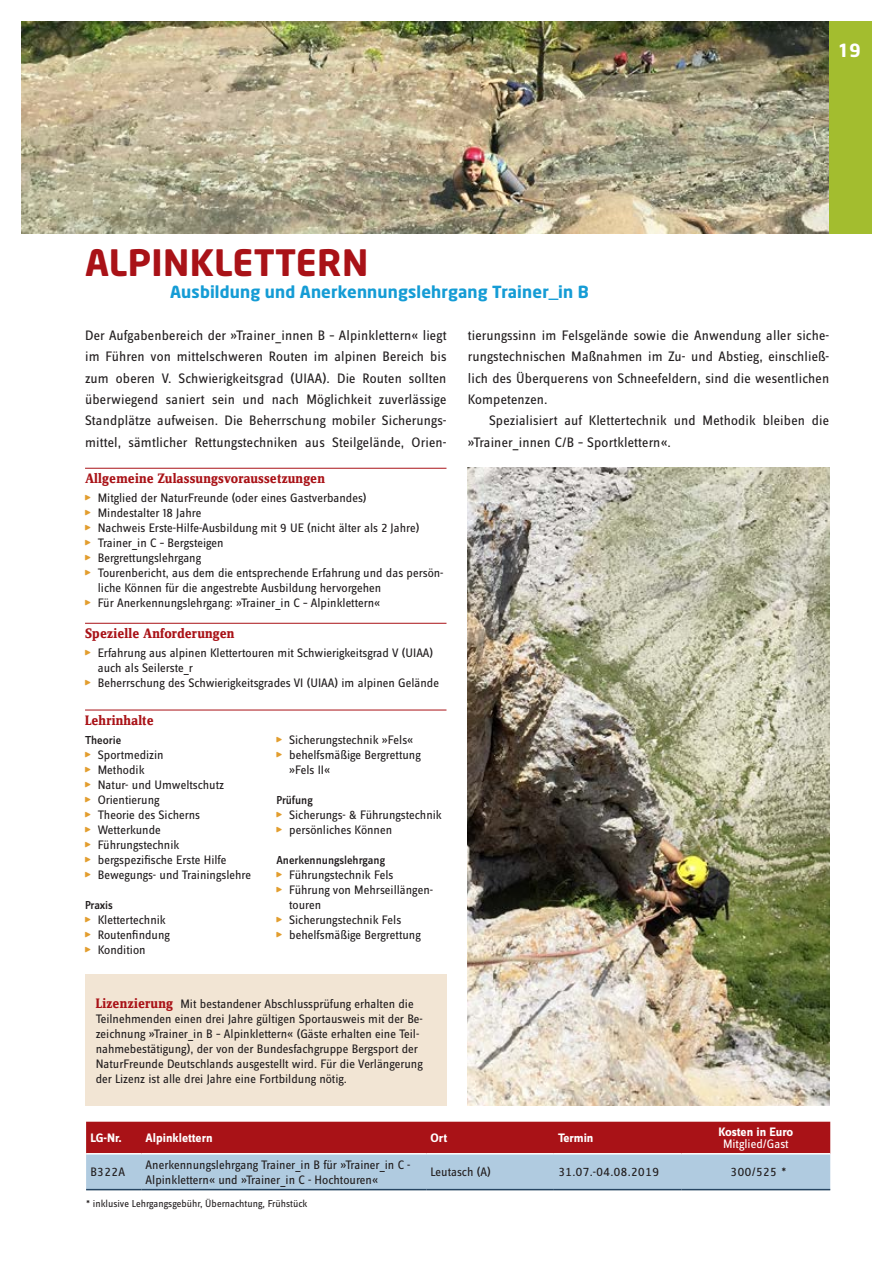
<style>
.page{position:relative;width:893px;height:1263px;background:#fff}
.page>*{position:absolute;margin:0;border:0;box-sizing:border-box;transform-origin:0 0}
.t1{font:700 36px "Neo Sans";letter-spacing:.01em;color:#a91217}
.t2{font:700 18px "Neo Sans";color:#fff}
.t3{font:700 16.5px "Neo Sans";letter-spacing:.01em;color:#159cd5}
.t4{font:14.25px/21.3px "Zine Sans Dis OT";letter-spacing:.01em;color:#231f20;text-align:justify}
.t5{font:14.25px "Zine Serif Dis OT Bld";letter-spacing:.01em;color:#a91217}
.t6{font:12.75px/15px "Zine Sans Dis OT";color:#231f20}
.t7{font:700 12.75px "Zine Sans Dis OT";color:#fff}
.t8{font:12.75px "Zine Sans Dis OT";color:#fff}
.t9{font:500 12px "Zine Sans Dis OT";color:#231f20}
.t10{font:10.5px "Zine Sans Dis OT";color:#231f20}
.s1{font-family:"NF Dfont Logo Und Specials";color:#e29d2e}
.s2{font-family:"Zine Serif Dis OT Bld";font-size:14.25px;color:#a91217}
</style>
<div class="page">
<img style="left:468px;top:468px;width:361px;height:638px">
<img style="left:21px;top:21px;width:808px;height:213px">
<div style="left:829px;top:21px;width:43px;height:213px;background:#a3bd2f"></div>
<hr style="left:85px;top:710px;width:361px;height:1px;background:#a91217">
<hr style="left:85px;top:468px;width:361px;height:1px;background:#a91217">
<hr style="left:85px;top:623px;width:361px;height:1px;background:#a91217">
<div style="left:85px;top:974px;width:361px;height:132px;background:#f2e5d4"></div>
<svg style="left:86px;top:1122px;width:744px;height:67px;background:#ad7481"></svg>
<hr style="left:86px;top:1153px;width:55px;height:1px;background:#fff">
<hr style="left:141px;top:1153px;width:285px;height:1px;background:#fff">
<hr style="left:426px;top:1153px;width:128px;height:1px;background:#fff">
<hr style="left:554px;top:1153px;width:127px;height:1px;background:#fff">
<hr style="left:681px;top:1153px;width:149px;height:1px;background:#fff">
<hr style="left:86px;top:1189px;width:55px;height:1px;background:#264562">
<hr style="left:141px;top:1189px;width:285px;height:1px;background:#264562">
<hr style="left:426px;top:1189px;width:128px;height:1px;background:#264562">
<hr style="left:554px;top:1189px;width:127px;height:1px;background:#264562">
<hr style="left:681px;top:1189px;width:149px;height:1px;background:#264562">
<h2 class="t2" style="left:838px;top:39px;width:25px">19</h2>
<h1 class="t1" style="left:85px;top:240px;width:285px">ALPINKLETTERN</h1>
<p class="t3" style="left:170px;top:281px;width:420px">Ausbildung und Anerkennungslehrgang Trainer_in B</p>
<p class="t4" style="left:85px;top:325px;width:363px">Der Aufgabenbereich der »Trainer_innen B – Alpinklettern« liegt im Führen von mittelschweren Routen im alpinen Bereich bis zum oberen V. Schwierigkeitsgrad (UIAA). Die Routen sollten überwiegend saniert sein und nach Möglichkeit zuverlässige Standplätze aufweisen. Die Beherrschung mobiler Sicherungs&shy;mittel, sämtlicher Rettungstechniken aus Steilgelände, Orien-</p>
<p class="t4" style="left:468px;top:325px;width:363px">tierungssinn im Felsgelände sowie die Anwendung aller siche&shy;rungstechnischen Maßnahmen im Zu- und Abstieg, einschließ&shy;lich des Überquerens von Schneefeldern, sind die wesentlichen Kompetenzen.</p>
<p class="t4" style="left:468px;top:410px;width:363px;text-indent:21px">Spezialisiert auf Klettertechnik und Methodik bleiben die »Trainer_innen C/B – Sportklettern«.</p>
<p class="t5" style="left:85px;top:471px;width:242px">Allgemeine Zulassungsvoraussetzungen</p>
<p class="t6" style="left:85px;top:491px;width:283px"><span class="s1">a</span> Mitglied der NaturFreunde (oder eines Gastverbandes)</p>
<p class="t6" style="left:85px;top:506px;width:118px"><span class="s1">a</span> Mindestalter 18 Jahre</p>
<p class="t6" style="left:85px;top:521px;width:336px"><span class="s1">a</span> Nachweis Erste-Hilfe-Ausbildung mit 9 UE (nicht älter als 2 Jahre)</p>
<p class="t6" style="left:85px;top:536px;width:140px"><span class="s1">a</span> Trainer_in C – Bergsteigen</p>
<p class="t6" style="left:85px;top:551px;width:118px"><span class="s1">a</span> Bergrettungslehrgang</p>
<p class="t6" style="left:85px;top:566px;width:360px"><span class="s1">a</span> Tourenbericht, aus dem die entsprechende Erfahrung und das persön-</p>
<p class="t6" style="left:98px;top:581px;width:285px">liche Können für die angestrebte Ausbildung hervorgehen</p>
<p class="t6" style="left:85px;top:596px;width:297px"><span class="s1">a</span> Für Anerkennungslehrgang: »Trainer_in C – Alpinklettern«</p>
<p class="t5" style="left:85px;top:626px;width:151px">Spezielle Anforderungen</p>
<p class="t6" style="left:85px;top:646px;width:350px"><span class="s1">a</span> Erfahrung aus alpinen Klettertouren mit Schwierigkeitsgrad V (UIAA)</p>
<p class="t6" style="left:98px;top:661px;width:97px">auch als Seilerste_r</p>
<p class="t6" style="left:85px;top:676px;width:356px"><span class="s1">a</span> Beherrschung des Schwierigkeitsgrades VI (UIAA) im alpinen Gelände</p>
<p class="t5" style="left:85px;top:713px;width:70px">Lehrinhalte</p>
<p class="t9" style="left:85px;top:734px;width:38px">Theorie</p>
<p class="t6" style="left:85px;top:748px;width:168px"><span class="s1">a</span> Sportmedizin<br><span class="s1">a</span> Methodik<br><span class="s1">a</span> Natur- und Umweltschutz<br><span class="s1">a</span> Orientierung<br><span class="s1">a</span> Theorie des Sicherns<br><span class="s1">a</span> Wetterkunde<br><span class="s1">a</span> Führungstechnik<br><span class="s1">a</span> bergspezifische Erste Hilfe<br><span class="s1">a</span> Bewegungs- und Trainingslehre</p>
<p class="t9" style="left:85px;top:899px;width:29px">Praxis</p>
<p class="t6" style="left:85px;top:913px;width:86px"><span class="s1">a</span> Klettertechnik <span class="s1">a</span> Routenfindung <span class="s1">a</span> Kondition</p>
<p class="t6" style="left:276px;top:733px;width:138px"><span class="s1">a</span> Sicherungstechnik »Fels«</p>
<p class="t6" style="left:276px;top:748px;width:146px"><span class="s1">a</span> behelfsmäßige Bergrettung</p>
<p class="t6" style="left:289px;top:763px;width:43px">»Fels II«</p>
<p class="t9" style="left:276px;top:794px;width:38px">Prüfung</p>
<p class="t6" style="left:276px;top:808px;width:167px"><span class="s1">a</span> Sicherungs- &amp; Führungstechnik <span class="s1">a</span> persönliches Können</p>
<p class="t9" style="left:276px;top:854px;width:110px">Anerkennungslehrgang</p>
<p class="t6" style="left:276px;top:868px;width:118px"><span class="s1">a</span> Führungstechnik Fels</p>
<p class="t6" style="left:276px;top:883px;width:158px"><span class="s1">a</span> Führung von Mehrseillängen-</p>
<p class="t6" style="left:289px;top:898px;width:34px">touren</p>
<p class="t6" style="left:276px;top:913px;width:126px"><span class="s1">a</span> Sicherungstechnik Fels</p>
<p class="t6" style="left:276px;top:928px;width:146px"><span class="s1">a</span> behelfsmäßige Bergrettung</p>
<p class="t6" style="left:96px;top:996px;width:329px"><span class="s2">Lizenzierung</span> Mit bestandener Abschlussprüfung erhalten die Teilnehmenden einen drei Jahre gültigen Sportausweis mit der Be&shy;zeichnung »Trainer_in B – Alpinklettern« (Gäste erhalten eine Teil&shy;nahmebestätigung), der von der Bundesfachgruppe Bergsport der NaturFreunde Deutschlands ausgestellt wird. Für die Verlängerung der Lizenz ist alle drei Jahre eine Fortbildung nötig.</p>
<p class="t7" style="left:90px;top:1131px;width:33px">LG-Nr.</p>
<p class="t7" style="left:146px;top:1131px;width:68px">Alpinklettern</p>
<p class="t7" style="left:431px;top:1131px;width:18px">Ort</p>
<p class="t7" style="left:558px;top:1131px;width:37px">Termin</p>
<p class="t7" style="left:718px;top:1125px;width:77px">Kosten in Euro</p>
<p class="t8" style="left:723px;top:1137px;width:67px">Mitglied/Gast</p>
<p class="t6" style="left:90px;top:1165px;width:36px">B322A</p>
<p class="t6" style="left:146px;top:1157px;width:266px">Anerkennungslehrgang Trainer_in B für »Trainer_in C -<br>Alpinklettern« und »Trainer_in C - Hochtouren«</p>
<p class="t6" style="left:431px;top:1165px;width:62px">Leutasch (A)</p>
<p class="t6" style="left:558px;top:1165px;width:103px">31.07.-04.08.2019</p>
<p class="t6" style="left:730px;top:1165px;width:58px">300/525 *</p>
<p class="t10" style="left:86px;top:1198px;width:223px">* inklusive Lehrgangsgebühr, Übernachtung, Frühstück</p>
</div>
